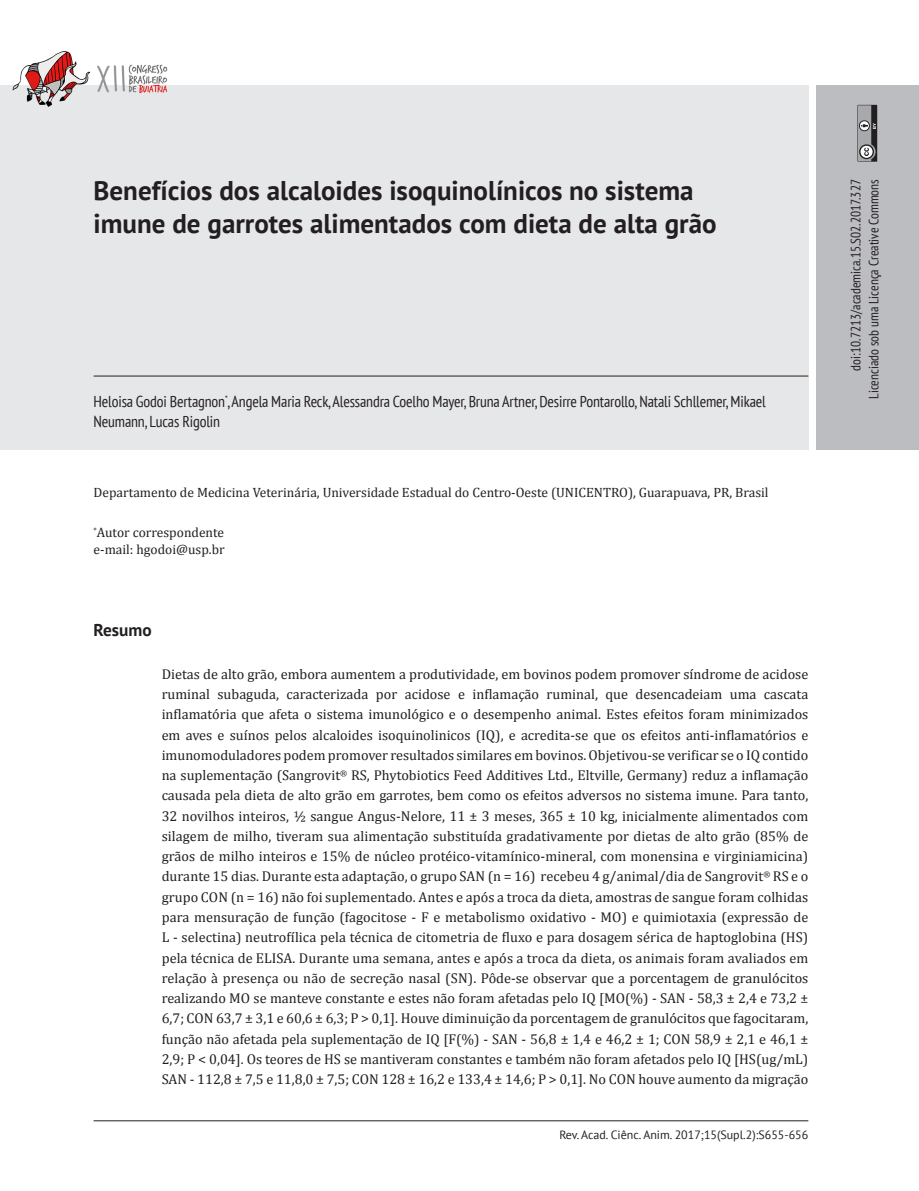
<style>
.page{position:relative;width:919px;height:1191px;background:#fff}
.page>*{position:absolute;margin:0;border:0;box-sizing:border-box;transform-origin:0 0}
.Título_Artigo{font:700 27px/33px "PT Sans";color:#231f20}
.t1{font:700 17.25px "PT Sans";color:#231f20}
.Nomes_-_Autores{font:condensed 15.75px/20.2px "PT Sans";letter-spacing:-.01em;color:#231f20}
.Texto_-_Resumo{font:14.25px/20.2px "Cambria";color:#231f20;text-align:justify}
.Corpo_de_texto_-_Rec{font:13.5px "Cambria";color:#231f20}
.t2{font:condensed 13.5px/18px "PT Sans";color:#231f20;text-align:right}
.Rodapé{font:12px "PT Sans";color:#231f20}
</style>
<div class="page">
<hr style="left:94px;top:1120px;width:714px;height:1px;background:#231f20">
<div style="left:0;top:85px;width:808px;height:365px;background:#e6e7e9"></div>
<div style="left:816px;top:85px;width:102px;height:365px;background:#bcbdc0"></div>
<svg style="left:857px;top:105px;width:20px;height:57px"></svg>
<img style="left:12px;top:51px;width:156px;height:56px">
<hr style="left:94px;top:376px;width:714px;height:1px;background:#231f20">
<p class="Título_Artigo" style="left:94px;top:174px;width:624px">Benefícios dos alcaloides isoquinolínicos no sistema imune de garrotes alimentados com dieta de alta grão</p>
<p class="Nomes_-_Autores" style="left:94px;top:391px;width:673px">Heloisa Godoi Bertagnon<sup>*</sup>, Angela Maria Reck, Alessandra Coelho Mayer, Bruna Artner, Desirre Pontarollo, Natali Schllemer, Mikael<br>Neumann, Lucas Rigolin</p>
<p class="Corpo_de_texto_-_Rec" style="left:94px;top:484px;width:676px">Departamento de Medicina Veterinária, Universidade Estadual do Centro-Oeste (UNICENTRO), Guarapuava, PR, Brasil</p>
<p class="Corpo_de_texto_-_Rec" style="left:94px;top:524px;width:132px"><sup>*</sup>Autor correspondente</p>
<p class="Corpo_de_texto_-_Rec" style="left:94px;top:541px;width:132px">e-mail: hgodoi@usp.br</p>
<p class="t1" style="left:94px;top:619px;width:60px">Resumo</p>
<p class="Texto_-_Resumo" style="left:162px;top:664px;width:648px">Dietas de alto grão, embora aumentem a produtividade, em bovinos podem promover síndrome de acidose ruminal subaguda, caracterizada por acidose e inflamação ruminal, que desencadeiam uma cascata inflamatória que afeta o sistema imunológico e o desempenho animal. Estes efeitos foram minimizados em aves e suínos pelos alcaloides isoquinolinicos (IQ), e acredita-se que os efeitos anti-inflamatórios e imunomoduladores podem promover resultados similares em bovinos. Objetivou-se verificar se o IQ contido na suplementação (Sangrovit<sup>®</sup> RS, Phytobiotics Feed Additives Ltd., Eltville, Germany) reduz a inflamação causada pela dieta de alto grão em garrotes, bem como os efeitos adversos no sistema imune. Para tanto, 32 novilhos inteiros, ½ sangue Angus-Nelore, 11 ± 3 meses, 365 ± 10 kg, inicialmente alimentados com silagem de milho, tiveram sua alimentação substituída gradativamente por dietas de alto grão (85% de grãos de milho inteiros e 15% de núcleo protéico-vitamínico-mineral, com monensina e virginiamicina) durante 15 dias. Durante esta adaptação, o grupo SAN (n = 16) recebeu 4 g/animal/dia de Sangrovit<sup>®</sup> RS e o grupo CON (n = 16) não foi suplementado. Antes e após a troca da dieta, amostras de sangue foram colhidas para mensuração de função (fagocitose - F e metabolismo oxidativo - MO) e quimiotaxia (expressão de L - selectina) neutrofílica pela técnica de citometria de fluxo e para dosagem sérica de haptoglobina (HS) pela técnica de ELISA. Durante uma semana, antes e após a troca da dieta, os animais foram avaliados em relação à presença ou não de secreção nasal (SN). Pôde-se observar que a porcentagem de granulócitos realizando MO se manteve constante e estes não foram afetadas pelo IQ [MO(%) - SAN - 58,3 ± 2,4 e 73,2 ± 6,7; CON 63,7 ± 3,1 e 60,6 ± 6,3; P &gt; 0,1]. Houve diminuição da porcentagem de granulócitos que fagocitaram, função não afetada pela suplementação de IQ [F(%) - SAN - 56,8 ± 1,4 e 46,2 ± 1; CON 58,9 ± 2,1 e 46,1 ± 2,9; P &lt; 0,04]. Os teores de HS se mantiveram constantes e também não foram afetados pelo IQ [HS(ug/mL)<br>SAN - 112,8 ± 7,5 e 11,8,0 ± 7,5; CON 128 ± 16,2 e 133,4 ± 14,6; P &gt; 0,1]. No CON houve aumento da migração</p>
<p class="Rodapé" style="left:559px;top:1126px;width:250px">Rev. Acad. Ciênc. Anim. 2017;15(Supl.2):S655-656</p>
<p class="t2" style="left:846px;top:399px;width:221px;rotate:-90deg">doi:10.7213/academica.15.S02.2017.327<br>Licenciado sob uma Licença Creative Commons</p>
</div>
